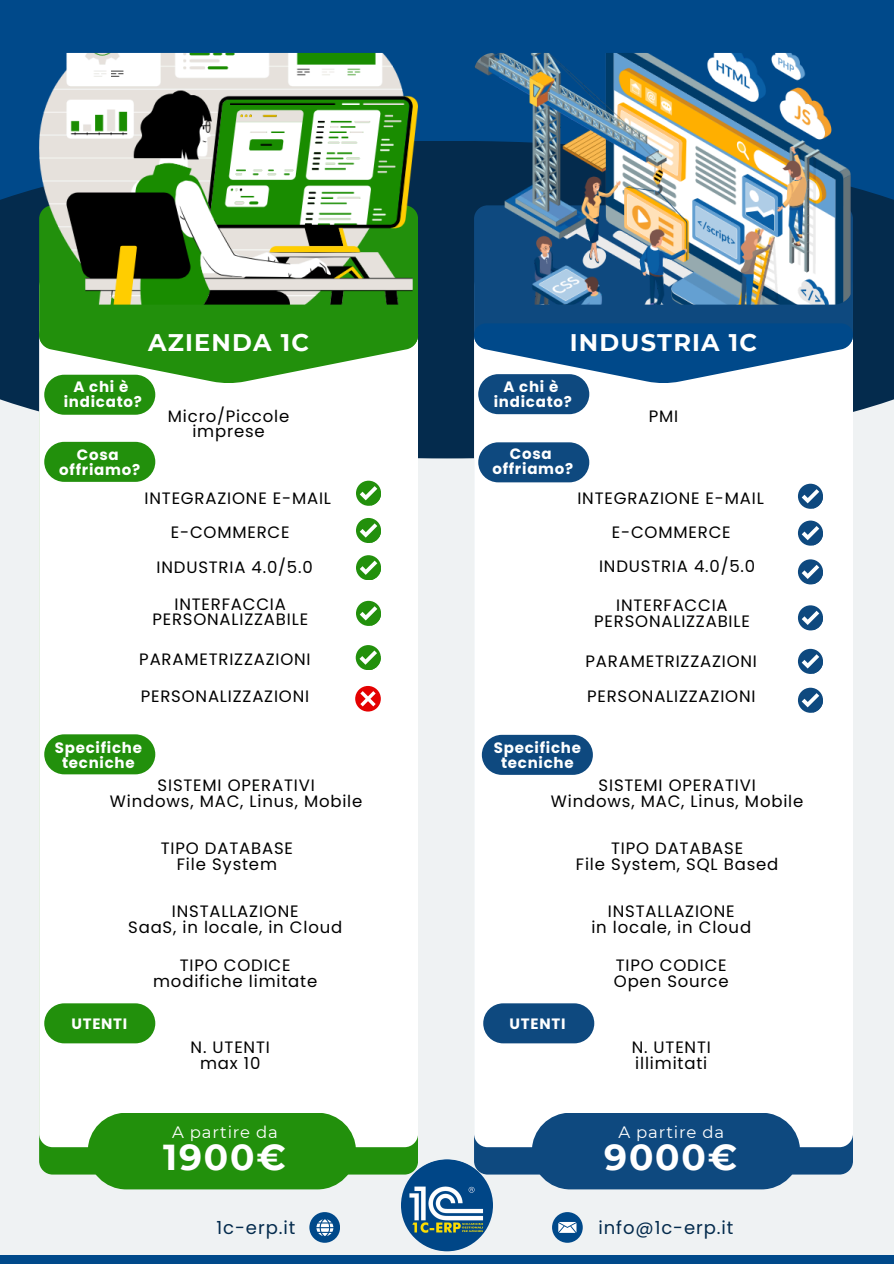
<style>
.page{position:relative;width:894px;height:1264px;background:#fff}
.page>*{position:absolute;margin:0;border:0;box-sizing:border-box;transform-origin:0 0}
.t1{font:700 36px "Montserrat";letter-spacing:.05em;color:#fff}
.t2{font:700 24px "Montserrat";letter-spacing:.05em;color:#fff}
.t3{font:18px "Poppins";letter-spacing:.05em;color:#042b4d}
.t4{font:16.5px/15.8px "Poppins";letter-spacing:.05em;color:#000;text-align:center}
.t5{font:16.5px "Montserrat";letter-spacing:.05em;color:#fff}
.t6{font:700 15px "Poppins";letter-spacing:.05em;color:#fff}
</style>
<div class="page">
<div style="left:0;top:0;width:893px;height:1263px;background:#eff2f3"></div>
<div style="left:0;top:0;width:893px;height:257px;background:#00498a"></div>
<svg style="left:0;top:141px;width:893px;height:317px;fill:#042b4d"></svg>
<div style="left:39px;top:273px;width:379px;height:874px;background:#fff;border-radius:14px"></div>
<div style="left:44px;top:442px;width:111px;height:40px;background:#22900c;border-radius:20px"></div>
<div style="left:39px;top:205px;width:379px;height:144px;background:#22900c;border-radius:14px"></div>
<svg style="left:39px;top:323px;width:379px;height:60px"></svg>
<div style="left:309px;top:1211px;width:31px;height:31px;background:#00498a;border-radius:50%"></div>
<div style="left:552px;top:1211px;width:30px;height:31px;background:#00498a;border-radius:50%"></div>
<svg style="left:316px;top:1219px;width:17px;height:17px"></svg>
<svg style="left:558px;top:1222px;width:18px;height:10px"></svg>
<div style="left:0;top:1254px;width:893px;height:9px;background:#00498a"></div>
<img style="left:39px;top:53px;width:378px;height:251px;border-radius:19px">
<div style="left:474px;top:273px;width:378px;height:874px;background:#fff;border-radius:14px"></div>
<div style="left:474px;top:205px;width:378px;height:144px;background:#0e497f;border-radius:14px"></div>
<svg style="left:474px;top:324px;width:378px;height:59px"></svg>
<img style="left:474px;top:53px;width:378px;height:251px;border-radius:19px">
<div style="left:88px;top:1112px;width:268px;height:77px;background:#22900c;border-radius:38px"></div>
<div style="left:531px;top:1112px;width:268px;height:77px;background:#0e497f;border-radius:38px"></div>
<img style="left:401px;top:1159px;width:92px;height:92px;border-radius:50%">
<svg style="left:356px;top:480px;width:24px;height:25px"></svg>
<svg style="left:359px;top:486px;width:21px;height:19px"></svg>
<div style="left:356px;top:518px;width:24px;height:24px;background:#22900c;border-radius:50%"></div>
<svg style="left:359px;top:523px;width:21px;height:19px"></svg>
<div style="left:356px;top:555px;width:24px;height:25px;background:#22900c;border-radius:50%"></div>
<svg style="left:359px;top:560px;width:21px;height:20px"></svg>
<div style="left:356px;top:601px;width:24px;height:24px;background:#22900c;border-radius:50%"></div>
<svg style="left:359px;top:606px;width:21px;height:19px"></svg>
<svg style="left:797px;top:483px;width:25px;height:25px"></svg>
<svg style="left:801px;top:489px;width:21px;height:19px"></svg>
<svg style="left:797px;top:520px;width:25px;height:25px"></svg>
<svg style="left:801px;top:526px;width:21px;height:19px"></svg>
<svg style="left:797px;top:559px;width:25px;height:25px"></svg>
<svg style="left:801px;top:565px;width:21px;height:19px"></svg>
<svg style="left:797px;top:605px;width:25px;height:25px"></svg>
<svg style="left:801px;top:610px;width:21px;height:20px"></svg>
<svg style="left:797px;top:687px;width:25px;height:25px"></svg>
<svg style="left:801px;top:693px;width:21px;height:19px"></svg>
<div style="left:44px;top:375px;width:111px;height:40px;background:#22900c;border-radius:20px"></div>
<div style="left:478px;top:374px;width:111px;height:40px;background:#0e497f;border-radius:20px"></div>
<div style="left:478px;top:442px;width:111px;height:40px;background:#0e497f;border-radius:20px"></div>
<div style="left:44px;top:734px;width:111px;height:40px;background:#22900c;border-radius:20px"></div>
<div style="left:481px;top:734px;width:111px;height:40px;background:#0e497f;border-radius:20px"></div>
<div style="left:44px;top:1003px;width:111px;height:40px;background:#22900c;border-radius:20px"></div>
<div style="left:483px;top:1003px;width:111px;height:40px;background:#0e497f;border-radius:20px"></div>
<svg style="left:797px;top:649px;width:25px;height:24px"></svg>
<svg style="left:801px;top:654px;width:21px;height:19px"></svg>
<div style="left:355px;top:686px;width:26px;height:25px;background:#e40101;border-radius:50%"></div>
<svg style="left:360px;top:691px;width:15px;height:15px"></svg>
<svg style="left:355px;top:645px;width:25px;height:25px"></svg>
<svg style="left:359px;top:650px;width:21px;height:20px"></svg>
<p class="t2" style="left:148px;top:327px;width:162px">AZIENDA 1C</p>
<p class="t2" style="left:569px;top:327px;width:189px">INDUSTRIA 1C</p>
<p class="t6" style="left:73px;top:377px;width:56px">A chi è</p>
<p class="t6" style="left:64px;top:391px;width:80px">indicato?</p>
<p class="t6" style="left:77px;top:444px;width:43px">Cosa</p>
<h2 class="t6" style="left:59px;top:459px;width:82px">offriamo?</h2>
<p class="t6" style="left:503px;top:377px;width:56px">A chi è</p>
<p class="t6" style="left:493px;top:391px;width:80px">indicato?</p>
<h2 class="t4" style="left:168px;top:408px;width:123px">Micro/Piccole imprese</h2>
<h2 class="t4" style="left:648px;top:408px;width:31px">PMI</h2>
<h2 class="t6" style="left:510px;top:443px;width:43px">Cosa</h2>
<p class="t6" style="left:492px;top:458px;width:82px">offriamo?</p>
<p class="t4" style="left:144px;top:490px;width:188px">INTEGRAZIONE E-MAIL</p>
<p class="t4" style="left:577px;top:490px;width:188px">INTEGRAZIONE E-MAIL</p>
<p class="t4" style="left:171px;top:524px;width:120px">E-COMMERCE</p>
<p class="t4" style="left:611px;top:524px;width:120px">E-COMMERCE</p>
<p class="t4" style="left:156px;top:559px;width:158px">INDUSTRIA 4.0/5.0</p>
<p class="t4" style="left:599px;top:558px;width:158px">INDUSTRIA 4.0/5.0</p>
<p class="t4" style="left:152px;top:596px;width:157px">INTERFACCIA<br>PERSONALIZZABILE</p>
<p class="t4" style="left:594px;top:597px;width:157px">INTERFACCIA<br>PERSONALIZZABILE</p>
<h2 class="t4" style="left:585px;top:653px;width:173px">PARAMETRIZZAZIONI</h2>
<p class="t4" style="left:587px;top:688px;width:170px">PERSONALIZZAZIONI</p>
<h2 class="t4" style="left:139px;top:651px;width:173px">PARAMETRIZZAZIONI</h2>
<p class="t4" style="left:141px;top:688px;width:170px">PERSONALIZZAZIONI</p>
<h2 class="t6" style="left:55px;top:737px;width:89px">Specifiche</h2>
<p class="t6" style="left:62px;top:752px;width:74px">tecniche</p>
<p class="t6" style="left:493px;top:737px;width:89px">Specifiche</p>
<h2 class="t6" style="left:501px;top:751px;width:74px">tecniche</h2>
<p class="t4" style="left:110px;top:777px;width:254px">SISTEMI OPERATIVI<br>Windows, MAC, Linus, Mobile</p>
<p class="t4" style="left:551px;top:777px;width:254px">SISTEMI OPERATIVI<br>Windows, MAC, Linus, Mobile</p>
<h3 class="t4" style="left:161px;top:840px;width:133px">TIPO DATABASE<br>File System</h3>
<h3 class="t4" style="left:575px;top:840px;width:204px">TIPO DATABASE<br>File System, SQL Based</h3>
<h3 class="t4" style="left:128px;top:903px;width:215px">INSTALLAZIONE<br>SaaS, in locale, in Cloud</h3>
<h3 class="t4" style="left:591px;top:903px;width:161px">INSTALLAZIONE<br>in locale, in Cloud</h3>
<h4 class="t4" style="left:153px;top:957px;width:166px">TIPO CODICE modifiche limitate</h4>
<h3 class="t4" style="left:613px;top:957px;width:116px;text-align:left">TIPO CODICE<br>Open Source</h3>
<h2 class="t6" style="left:71px;top:1013px;width:57px">UTENTI</h2>
<p class="t6" style="left:509px;top:1013px;width:57px">UTENTI</p>
<h2 class="t4" style="left:190px;top:1039px;width:81px">N. UTENTI max 10</h2>
<p class="t4" style="left:631px;top:1039px;width:81px;text-align:left">N. UTENTI illimitati</p>
<p class="t5" style="left:172px;top:1122px;width:107px">A partire da</p>
<p class="t1" style="left:163px;top:1134px;width:124px">1900€</p>
<p class="t5" style="left:618px;top:1122px;width:107px">A partire da</p>
<p class="t1" style="left:604px;top:1134px;width:134px">9000€</p>
<p class="t3" style="left:216px;top:1215px;width:80px">1c-erp.it</p>
<p class="t3" style="left:598px;top:1215px;width:136px">info@1c-erp.it</p>
</div>
